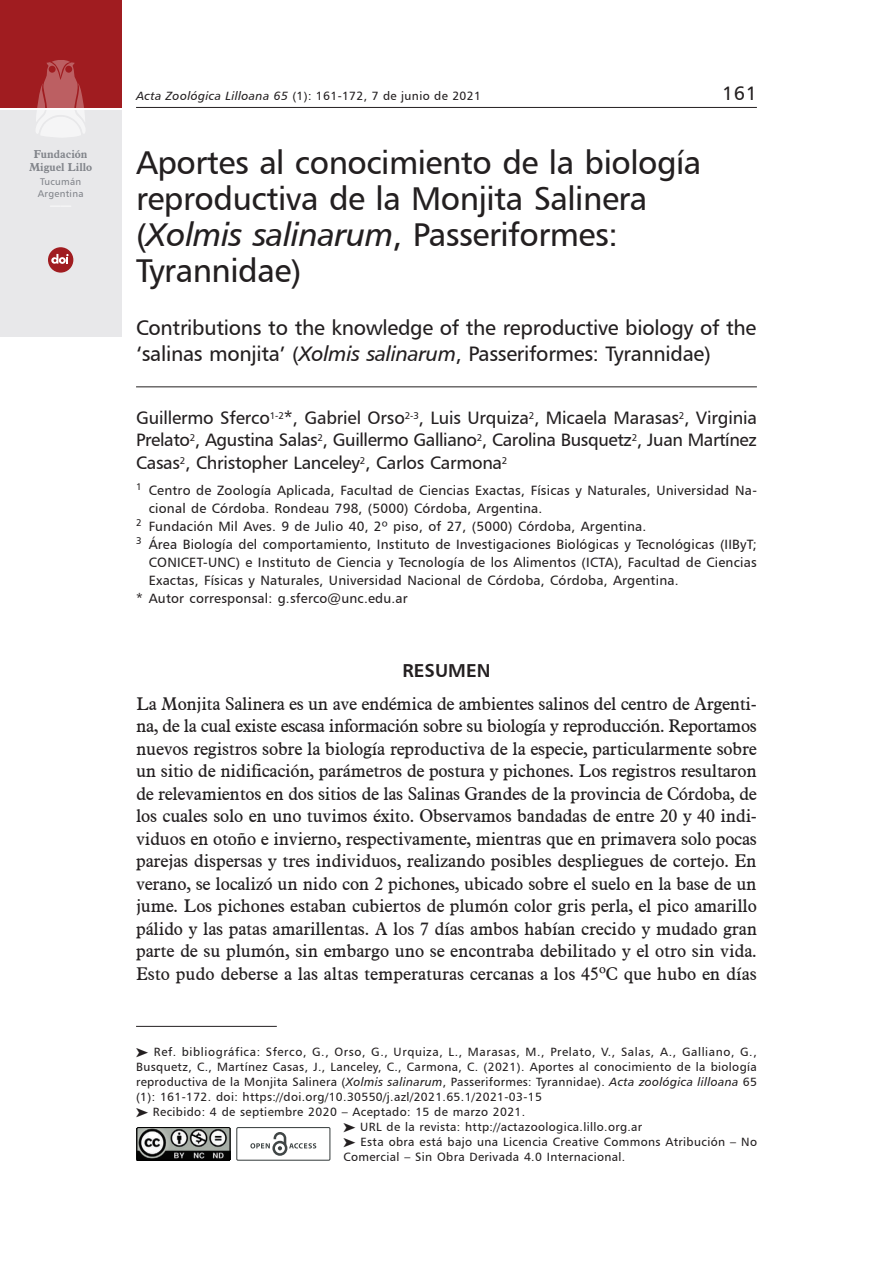
<style>
.page{position:relative;width:893px;height:1263px;background:#fff}
.page>*{position:absolute;margin:0;border:0;box-sizing:border-box;transform-origin:0 0}
.t1{font:33px/36px "Humanist 777 BT Roman B";letter-spacing:-.015em;color:#231f20}
.t2{font:21px/25.5px "Humanist 777 BT Roman B";letter-spacing:-.015em;color:#231f20}
.t3{font:19.5px "Humanist 777 BT Roman B";color:#231f20}
.t4{font:18.75px "Humanist 777 BT Bold B";color:#231f20}
.t5{font:18px/22.5px "Aldine 721 BT";color:#231f20;text-align:justify}
.t6{font:18px/22.5px "Humanist 777 BT Roman B";letter-spacing:-.015em;color:#231f20;text-align:justify}
.t7{font:13.5px "Humanist 777 BT Roman B";letter-spacing:.015em;color:#231f20}
.t8{font:12px "Humanist 777 BT Roman B";letter-spacing:.03em;color:#231f20}
.t9{font:12px "Humanist 777 BT Roman B";letter-spacing:.05em;color:#231f20}
.t10{font:700 11.25px/12.8px "Aldine 721 BT";color:#82858b;text-align:center}
.t11{font:9.75px/12px "Humanist 777 BT Roman B";letter-spacing:.03em;color:#82858b}
.s1{font-family:"Humanist 777 BT Italic B"}
</style>
<div class="page">
<hr style="left:136px;top:387px;width:621px;height:1px;background:#231f20">
<hr style="left:136px;top:1026px;width:141px;height:1px;background:#231f20">
<div style="left:0;top:0;width:121px;height:108px;background:#a01c20"></div>
<div style="left:0;top:110px;width:121px;height:226px;background:#e8e8ea"></div>
<svg style="left:36px;top:60px;width:49px;height:77px"></svg>
<img style="left:138px;top:1129px;width:91px;height:30px">
<div style="left:136px;top:1127px;width:95px;height:34px;border:1px solid #000"></div>
<svg style="left:250px;top:1132px;width:66px;height:24px"></svg>
<div style="left:236px;top:1127px;width:94px;height:34px;border:1px solid #404646"></div>
<div style="left:48px;top:247px;width:25px;height:26px;background:#a01c20;border-radius:50%"></div>
<svg style="left:51px;top:254px;width:18px;height:10px"></svg>
<hr style="left:136px;top:107px;width:621px;height:1px;background:#231f20">
<p class="t10" style="left:29px;top:148px;width:65px">Fundación<br>Miguel Lillo</p>
<p class="t11" style="left:38px;top:175px;width:47px">Tucumán<br>Argentina</p>
<p class="t8" style="left:136px;top:88px;width:346px"><span class="s1">Acta Zoológica Lilloana 65</span> (1): 161-172, 7 de junio de 2021</p>
<p class="t3" style="left:722px;top:81px;width:36px">161</p>
<h1 class="t1" style="left:136px;top:144px;width:567px">Aportes al conocimiento de la biología reproductiva de la Monjita Salinera (<span class="s1">Xolmis salinarum</span>, Passeriformes:<br>Tyrannidae)</h1>
<p class="t2" style="left:136px;top:315px;width:622px">Contributions to the knowledge of the reproductive biology of the ‘salinas monjita’ (<span class="s1">Xolmis salinarum</span>, Passeriformes: Tyrannidae)</p>
<p class="t6" style="left:136px;top:406px;width:622px">Guillermo Sferco<sup>1-2</sup>*, Gabriel Orso<sup>2-3</sup>, Luis Urquiza<sup>2</sup>, Micaela Marasas<sup>2</sup>, Virginia Prelato<sup>2</sup>, Agustina Salas<sup>2</sup>, Guillermo Galliano<sup>2</sup>, Carolina Busquetz<sup>2</sup>, Juan Martínez Casas<sup>2</sup>, Christopher Lanceley<sup>2</sup>, Carlos Carmona<sup>2</sup></p>
<p class="t7" style="left:136px;top:482px;width:622px"><sup>1</sup> Centro de Zoología Aplicada, Facultad de Ciencias Exactas, Físicas y Naturales, Universidad Na-</p>
<p class="t7" style="left:149px;top:500px;width:395px">cional de Córdoba. Rondeau 798, (5000) Córdoba, Argentina.</p>
<p class="t7" style="left:136px;top:518px;width:512px"><sup>2</sup> Fundación Mil Aves. 9 de Julio 40, 2º piso, of 27, (5000) Córdoba, Argentina.</p>
<p class="t7" style="left:136px;top:536px;width:622px"><sup>3</sup> Área Biología del comportamiento, Instituto de Investigaciones Biológicas y Tecnológicas (IIByT;</p>
<p class="t7" style="left:149px;top:554px;width:609px">CONICET-UNC) e Instituto de Ciencia y Tecnología de los Alimentos (ICTA), Facultad de Ciencias</p>
<p class="t7" style="left:149px;top:572px;width:531px">Exactas, Físicas y Naturales, Universidad Nacional de Córdoba, Córdoba, Argentina.</p>
<p class="t7" style="left:136px;top:590px;width:273px">* Autor corresponsal: g.sferco@unc.edu.ar</p>
<p class="t4" style="left:402px;top:658px;width:89px">RESUMEN</p>
<p class="t5" style="left:136px;top:692px;width:622px">La Monjita Salinera es un ave endémica de ambientes salinos del centro de Argenti&shy;na, de la cual existe escasa información sobre su biología y reproducción. Reportamos nuevos registros sobre la biología reproductiva de la especie, particularmente sobre un sitio de nidificación, parámetros de postura y pichones. Los registros resultaron de relevamientos en dos sitios de las Salinas Grandes de la provincia de Córdoba, de los cuales solo en uno tuvimos éxito. Observamos bandadas de entre 20 y 40 indi&shy;viduos en otoño e invierno, respectivamente, mientras que en primavera solo pocas parejas dispersas y tres individuos, realizando posibles despliegues de cortejo. En verano, se localizó un nido con 2 pichones, ubicado sobre el suelo en la base de un jume. Los pichones estaban cubiertos de plumón color gris perla, el pico amarillo pálido y las patas amarillentas. A los 7 días ambos habían crecido y mudado gran parte de su plumón, sin embargo uno se encontraba debilitado y el otro sin vida.<br>Esto pudo deberse a las altas temperaturas cercanas a los 45ºC que hubo en días</p>
<p class="t9" style="left:154px;top:1044px;width:604px">Ref. bibliográfica: Sferco, G., Orso, G., Urquiza, L., Marasas, M., Prelato, V., Salas, A., Galliano, G.,</p>
<p class="t8" style="left:136px;top:1059px;width:622px">Busquetz, C., Martínez Casas, J., Lanceley, C., Carmona, C. (2021). Aportes al conocimiento de la biología</p>
<p class="t8" style="left:136px;top:1074px;width:622px">reproductiva de la Monjita Salinera (<span class="s1">Xolmis salinarum</span>, Passeriformes: Tyrannidae). <span class="s1">Acta zoológica lilloana</span> 65</p>
<p class="t8" style="left:136px;top:1089px;width:407px">(1): 161-172. doi: https://doi.org/10.30550/j.azl/2021.65.1/2021-03-15</p>
<p class="t8" style="left:153px;top:1104px;width:374px">Recibido: 4 de septiembre 2020 – Aceptado: 15 de marzo 2021.</p>
<p class="t8" style="left:360px;top:1119px;width:283px">URL de la revista: http://actazoologica.lillo.org.ar</p>
<p class="t8" style="left:360px;top:1134px;width:398px">Esta obra está bajo una Licencia Creative Commons Atribución – No</p>
<p class="t8" style="left:343px;top:1149px;width:283px">Comercial – Sin Obra Derivada 4.0 Internacional.</p>
</div>
